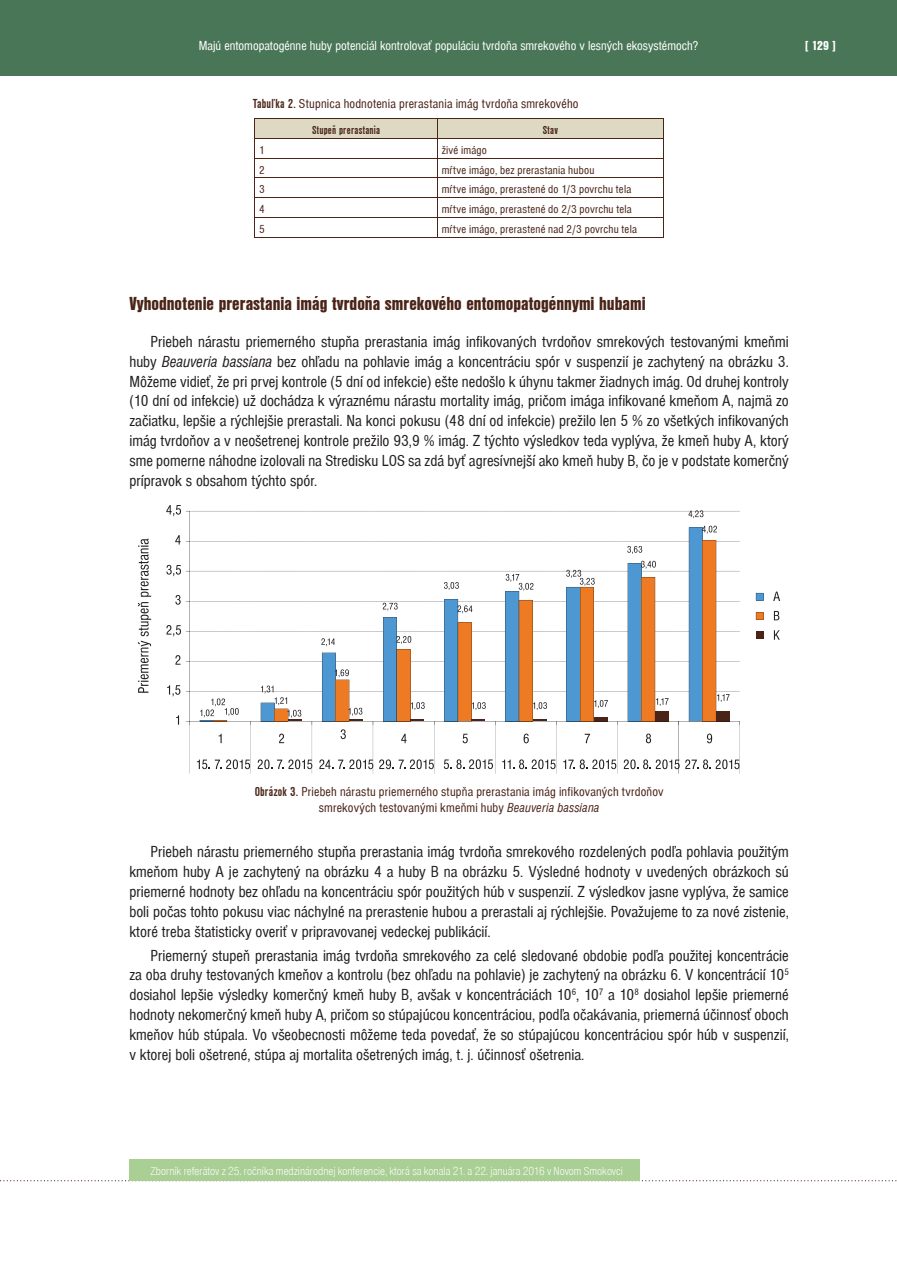
<style>
.page{position:relative;width:897px;height:1267px;background:#fff}
.page>*{position:absolute;margin:0;border:0;box-sizing:border-box;transform-origin:0 0}
.t1{font:900 condensed 19.5px "Nimbus Sans DEE";color:#4a2417}
.t2{font:condensed 16.5px/19.8px "Nimbus Sans DEE";color:#231f20;text-align:justify}
.t3{font:condensed 13.5px/16.2px "Nimbus Sans DEE";letter-spacing:.015em;color:#4a2417;text-align:center}
.t4{font:condensed 13.5px "Nimbus Sans DEE";color:#fff}
.t5{font:900 condensed 13.5px "Nimbus Sans DEE";color:#fff}
.t6{font:condensed 12px "Nimbus Sans DEE";letter-spacing:.015em;color:#4a2417}
.t7{font:300 condensed 12px "Nimbus Sans DEE";color:#fff}
.t8{font:700 condensed 12px "Nimbus Sans DEE";letter-spacing:.02em;color:#4a2417}
.s1{font-weight:700}
.s2{font-style:italic}
</style>
<div class="page">
<svg style="left:0;top:1180px;width:896px;height:1px"></svg>
<hr style="left:254px;top:118px;width:183px;height:1px;background:#4a2417">
<hr style="left:437px;top:118px;width:226px;height:1px;background:#4a2417">
<svg style="left:254px;top:119px;width:410px;height:118px"></svg>
<hr style="left:254px;top:237px;width:183px;height:1px;background:#4a2417">
<hr style="left:437px;top:237px;width:226px;height:1px;background:#4a2417">
<svg style="left:186px;top:511px;width:553px;height:211px"></svg>
<svg style="left:688px;top:510px;width:15px;height:8px"></svg>
<svg style="left:176px;top:715px;width:3px;height:9px"></svg>
<svg style="left:167px;top:685px;width:13px;height:11px"></svg>
<svg style="left:175px;top:655px;width:5px;height:9px"></svg>
<svg style="left:166px;top:625px;width:15px;height:11px"></svg>
<svg style="left:175px;top:595px;width:6px;height:9px"></svg>
<svg style="left:166px;top:565px;width:15px;height:11px"></svg>
<svg style="left:175px;top:535px;width:6px;height:9px"></svg>
<svg style="left:166px;top:505px;width:15px;height:11px"></svg>
<svg style="left:189px;top:525px;width:550px;height:248px"></svg>
<svg style="left:138px;top:602px;width:13px;height:90px"></svg>
<svg style="left:138px;top:538px;width:13px;height:58px"></svg>
<svg style="left:755px;top:593px;width:8px;height:7px"></svg>
<svg style="left:773px;top:591px;width:7px;height:10px"></svg>
<svg style="left:755px;top:612px;width:8px;height:7px"></svg>
<svg style="left:773px;top:611px;width:6px;height:9px"></svg>
<div style="left:756px;top:631px;width:7px;height:8px;background:#4a2417"></div>
<svg style="left:773px;top:630px;width:6px;height:9px"></svg>
<div style="left:129px;top:1158px;width:511px;height:22px;background:#a9cf94"></div>
<div style="left:0;top:0;width:896px;height:76px;background:#497657"></div>
<p class="t4" style="left:199px;top:38px;width:501px">Majú entomopatogénne huby potenciál kontrolovať populáciu tvrdoňa smrekového v lesných ekosystémoch?</p>
<p class="t5" style="left:805px;top:38px;width:32px">[ 129 ]</p>
<p class="t3" style="left:253px;top:96px;width:327px"><span class="s1">Tabuľka 2.</span> Stupnica hodnotenia prerastania imág tvrdoňa smrekového</p>
<p class="t8" style="left:312px;top:124px;width:70px">Stupeň prerastania</p>
<p class="t8" style="left:542px;top:124px;width:17px">Stav</p>
<p class="t6" style="left:259px;top:143px;width:7px">1</p>
<p class="t6" style="left:441px;top:143px;width:47px">živé imágo</p>
<p class="t6" style="left:259px;top:163px;width:7px">2</p>
<p class="t6" style="left:441px;top:163px;width:154px">mŕtve imágo, bez prerastania hubou</p>
<p class="t6" style="left:259px;top:183px;width:7px">3</p>
<p class="t6" style="left:441px;top:183px;width:191px">mŕtve imágo, prerastené do 1/3 povrchu tela</p>
<p class="t6" style="left:259px;top:203px;width:7px">4</p>
<p class="t6" style="left:441px;top:203px;width:192px">mŕtve imágo, prerastené do 2/3 povrchu tela</p>
<p class="t6" style="left:259px;top:222px;width:7px">5</p>
<p class="t6" style="left:441px;top:222px;width:197px">mŕtve imágo, prerastené nad 2/3 povrchu tela</p>
<p class="t1" style="left:129px;top:293px;width:517px">Vyhodnotenie prerastania imág tvrdoňa smrekového entomopatogénnymi hubami</p>
<p class="t2" style="left:129px;top:332px;width:661px;text-indent:21px">Priebeh nárastu priemerného stupňa prerastania imág infikovaných tvrdoňov smrekových testovanými kmeňmi huby <span class="s2">Beauveria bassiana</span> bez ohľadu na pohlavie imág a koncentráciu spór v suspenzií je zachytený na obrázku 3.<br>Môžeme vidieť, že pri prvej kontrole (5 dní od infekcie) ešte nedošlo k úhynu takmer žiadnych imág. Od druhej kontroly (10 dní od infekcie) už dochádza k výraznému nárastu mortality imág, pričom imága infikované kmeňom A, najmä zo začiatku, lepšie a rýchlejšie prerastali. Na konci pokusu (48 dní od infekcie) prežilo len 5 % zo všetkých infikovaných imág tvrdoňov a v neošetrenej kontrole prežilo 93,9 % imág. Z týchto výsledkov teda vyplýva, že kmeň huby A, ktorý sme pomerne náhodne izolovali na Stredisku LOS sa zdá byť agresívnejší ako kmeň huby B, čo je v podstate komerčný prípravok s obsahom týchto spór.</p>
<p class="t3" style="left:254px;top:783px;width:410px"><span class="s1">Obrázok 3.</span> Priebeh nárastu priemerného stupňa prerastania imág infikovaných tvrdoňov smrekových testovanými kmeňmi huby <span class="s2">Beauveria bassiana</span></p>
<p class="t2" style="left:129px;top:842px;width:661px;text-indent:21px">Priebeh nárastu priemerného stupňa prerastania imág tvrdoňa smrekového rozdelených podľa pohlavia použitým kmeňom huby A je zachytený na obrázku 4 a huby B na obrázku 5. Výsledné hodnoty v uvedených obrázkoch sú priemerné hodnoty bez ohľadu na koncentráciu spór použitých húb v suspenzií. Z výsledkov jasne vyplýva, že samice boli počas tohto pokusu viac náchylné na prerastenie hubou a prerastali aj rýchlejšie. Považujeme to za nové zistenie, ktoré treba štatisticky overiť v pripravovanej vedeckej publikácií.</p>
<p class="t2" style="left:129px;top:945px;width:661px;text-indent:21px">Priemerný stupeň prerastania imág tvrdoňa smrekového za celé sledované obdobie podľa použitej koncentrácie za oba druhy testovaných kmeňov a kontrolu (bez ohľadu na pohlavie) je zachytený na obrázku 6. V koncentrácií 10<sup>5 </sup>dosiahol lepšie výsledky komerčný kmeň huby B, avšak v koncentráciách 10<sup>6</sup>, 10<sup>7</sup> a 10<sup>8</sup> dosiahol lepšie priemerné hodnoty nekomerčný kmeň huby A, pričom so stúpajúcou koncentráciou, podľa očakávania, priemerná účinnosť oboch kmeňov húb stúpala. Vo všeobecnosti môžeme teda povedať, že so stúpajúcou koncentráciou spór húb v suspenzií, v ktorej boli ošetrené, stúpa aj mortalita ošetrených imág, t. j. účinnosť ošetrenia.</p>
<p class="t7" style="left:151px;top:1164px;width:473px">Zborník referátov z 25. ročníka medzinárodnej konferencie, ktorá sa konala 21. a 22. januára 2016 v Novom Smokovci</p>
</div>
